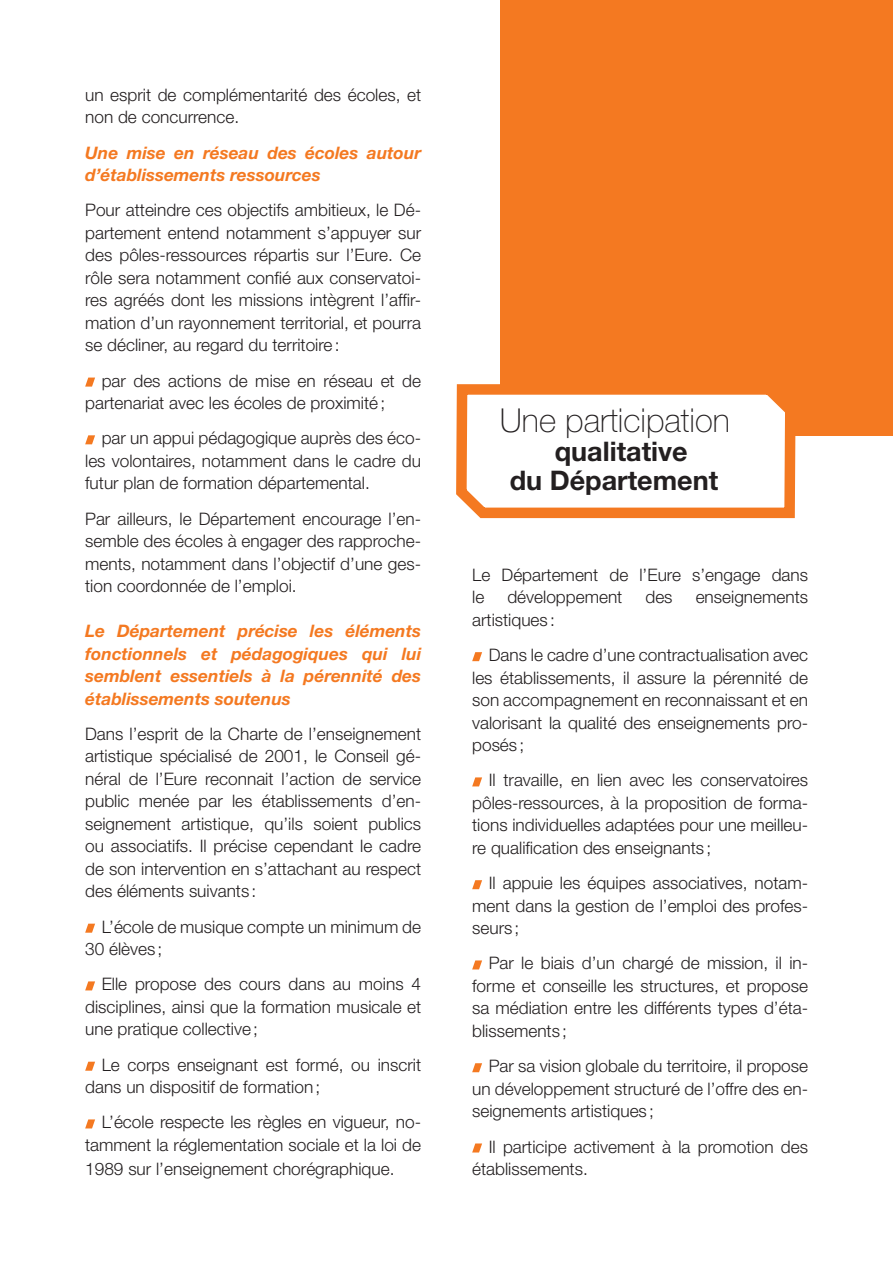
<style>
.page{position:relative;width:893px;height:1263px;background:#fff}
.page>*{position:absolute;margin:0;border:0;box-sizing:border-box;transform-origin:0 0}
.t1{font:100 33px "Helvetica Neue";color:#231f20}
.t2{font:700 27px/29.2px "Helvetica Neue";color:#231f20;text-align:center}
.t3{font:300 17.25px/22.5px "Helvetica Neue";color:#231f20;text-align:justify}
.t4{font:italic 700 17.25px/22.5px "Helvetica Neue";color:#f47921}
</style>
<div class="page">
<div style="left:500px;top:0;width:393px;height:436px;background:#f47921"></div>
<svg style="left:456px;top:384px;width:340px;height:135px"></svg>
<hr style="left:0;top:775px;width:1px;height:113px;background:#dbe11e">
<hr style="left:0;top:0;width:1px;height:123px;background:#78710a">
<svg style="left:85px;top:378px;width:10px;height:9px"></svg>
<svg style="left:85px;top:435px;width:10px;height:9px"></svg>
<svg style="left:85px;top:924px;width:10px;height:9px"></svg>
<svg style="left:85px;top:981px;width:10px;height:9px"></svg>
<svg style="left:85px;top:1062px;width:10px;height:9px"></svg>
<svg style="left:85px;top:1119px;width:10px;height:9px"></svg>
<svg style="left:472px;top:652px;width:10px;height:9px"></svg>
<svg style="left:472px;top:777px;width:10px;height:9px"></svg>
<svg style="left:472px;top:880px;width:10px;height:9px"></svg>
<svg style="left:472px;top:960px;width:10px;height:9px"></svg>
<svg style="left:472px;top:1063px;width:10px;height:9px"></svg>
<svg style="left:472px;top:1143px;width:10px;height:9px"></svg>
<p class="t3" style="left:85px;top:83px;width:337px">un esprit de complémentarité des écoles, et non de concurrence.</p>
<p class="t4" style="left:85px;top:141px;width:337px">Une mise en réseau des écoles autour d’établissements ressources</p>
<p class="t3" style="left:85px;top:199px;width:337px">Pour atteindre ces objectifs ambitieux, le Dé&shy;partement entend notamment s’appuyer sur des pôles-ressources répartis sur l’Eure. Ce rôle sera notamment confié aux conservatoi&shy;res agréés dont les missions intègrent l’affir&shy;mation d’un rayonnement territorial, et pourra se décliner, au regard du territoire:</p>
<p class="t3" style="left:85px;top:369px;width:337px;text-indent:17px">par des actions de mise en réseau et de partenariat avec les écoles de proximité;</p>
<p class="t3" style="left:85px;top:427px;width:337px;text-indent:16px">par un appui pédagogique auprès des éco&shy;les volontaires, notamment dans le cadre du futur plan de formation départemental.</p>
<p class="t3" style="left:85px;top:507px;width:337px">Par ailleurs, le Département encourage l’en&shy;semble des écoles à engager des rapproche&shy;ments, notamment dans l’objectif d’une ges&shy;tion coordonnée de l’emploi.</p>
<p class="t4" style="left:85px;top:619px;width:337px;text-align:justify">Le Département précise les éléments fonctionnels et pédagogiques qui lui semblent essentiels à la pérennité des établissements soutenus</p>
<p class="t3" style="left:85px;top:722px;width:337px">Dans l’esprit de la Charte de l’enseignement artistique spécialisé de 2001, le Conseil gé&shy;néral de l’Eure reconnait l’action de service public menée par les établissements d’en&shy;seignement artistique, qu’ils soient publics ou associatifs. Il précise cependant le cadre de son intervention en s’attachant au respect des éléments suivants :</p>
<p class="t3" style="left:85px;top:915px;width:337px;text-indent:17px">L’école de musique compte un minimum de<br>30 élèves ;</p>
<p class="t3" style="left:85px;top:973px;width:337px;text-indent:16px">Elle propose des cours dans au moins 4 disciplines, ainsi que la formation musicale et une pratique collective;</p>
<p class="t3" style="left:85px;top:1053px;width:337px;text-indent:17px">Le corps enseignant est formé, ou inscrit dans un dispositif de formation;</p>
<p class="t3" style="left:85px;top:1110px;width:337px;line-height:23.2px;text-indent:16px">L’école respecte les règles en vigueur, no&shy;tamment la réglementation sociale et la loi de 1989 sur l’enseignement chorégraphique.</p>
<p class="t1" style="left:500px;top:401px;width:232px">Une participation</p>
<p class="t2" style="left:510px;top:436px;width:210px">qualitative<br>du Département</p>
<p class="t3" style="left:472px;top:563px;width:337px">Le Département de l’Eure s’engage dans le</p>
<p class="t3" style="left:507px;top:586px;width:117px">développement</p>
<p class="t3" style="left:645px;top:586px;width:29px">des</p>
<p class="t3" style="left:696px;top:586px;width:114px">enseignements</p>
<p class="t3" style="left:489px;top:602px;width:321px;line-height:35.2px;text-indent:-17px">artistiques :<br>Dans le cadre d’une contractualisation avec</p>
<p class="t3" style="left:472px;top:666px;width:337px">les établissements, il assure la pérennité de son accompagnement en reconnaissant et en valorisant la qualité des enseignements pro&shy;posés ;</p>
<p class="t3" style="left:472px;top:769px;width:337px;text-indent:17px">Il travaille, en lien avec les conservatoires pôles-ressources, à la proposition de forma&shy;tions individuelles adaptées pour une meilleu&shy;re qualification des enseignants ;</p>
<p class="t3" style="left:472px;top:871px;width:337px;text-indent:17px">Il appuie les équipes associatives, notam&shy;ment dans la gestion de l’emploi des profes&shy;seurs ;</p>
<p class="t3" style="left:472px;top:952px;width:337px;text-indent:17px">Par le biais d’un chargé de mission, il in&shy;forme et conseille les structures, et propose sa médiation entre les différents types d’éta&shy;blissements ;</p>
<p class="t3" style="left:472px;top:1054px;width:337px;text-indent:17px">Par sa vision globale du territoire, il propose un développement structuré de l’offre des en&shy;seignements artistiques ;</p>
<p class="t3" style="left:472px;top:1135px;width:337px;text-indent:16px">Il participe activement à la promotion des établissements.</p>
</div>
